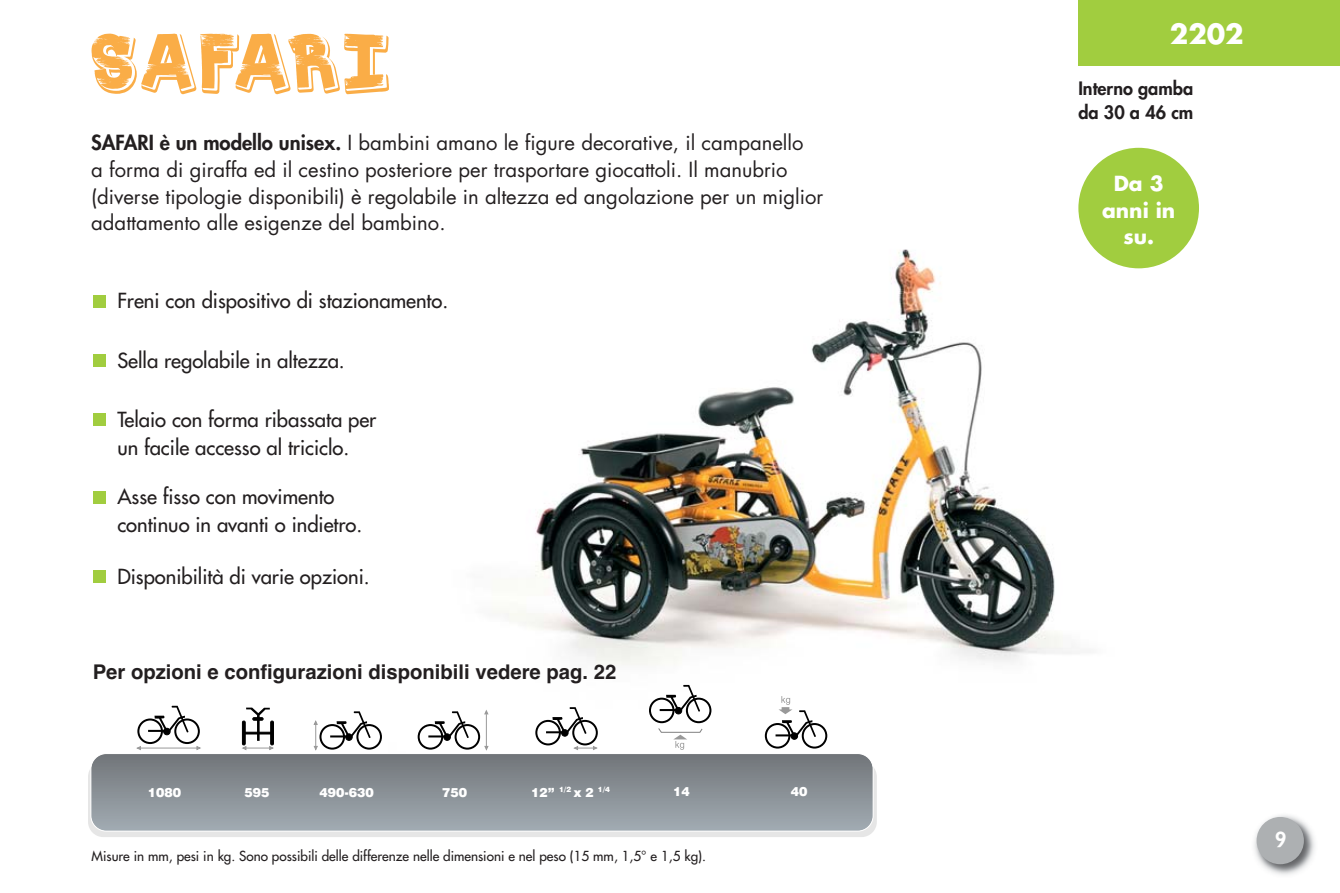
<style>
.page{position:relative;width:1340px;height:893px;background:#fff}
.page>*{position:absolute;margin:0;border:0;box-sizing:border-box;transform-origin:0 0}
.t1{font:700 27px "Futura";color:#fff}
.t2{font:600 22.5px "Gill Sans";color:#fff}
.t3{font:20.25px/26.6px "Futura";color:#231f20}
.t4{font:20.25px/27.7px "Futura";color:#231f20}
.t5{font:700 20.25px "Helvetica";color:#231f20}
.t6{font:700 20.25px/26.3px "Futura";color:#fff;text-align:center}
.t7{font:800 18px/24.5px "Futura";color:#231f20}
.t8{font:13.5px "Futura";color:#231f20}
.t9{font:12.6px "Swiss 721 BT Black+T42";color:#fff}
.t10{font:7.42px "Swiss 721 BT Black+T42";color:#fff}
.s1{font-weight:800}
.s2{font-size:12.6px}
</style>
<div class="page">
<img style="left:420px;top:147px;width:777px;height:623px">
<img style="left:1254px;top:815px;width:61px;height:60px">
<div style="left:1256px;top:817px;width:47px;height:47px;background:#adb0b2;border-radius:50%"></div>
<svg style="left:91px;top:34px;width:298px;height:60px"></svg>
<div style="left:88px;top:761px;width:788px;height:76px;background:linear-gradient(to right,#ebebeb,#ebebeb);border-radius:15px"></div>
<div style="left:91px;top:753px;width:782px;height:78px;background:linear-gradient(to bottom,#707478,#a1abb2);border-radius:15px"></div>
<div style="left:90px;top:753px;width:783px;height:78px;border:1px solid #fff;border-radius:15px"></div>
<hr style="left:139px;top:748px;width:58px;height:1px;background:#999">
<div style="left:137px;top:718px;width:26px;height:26px;border:2px solid #000;border-radius:50%"></div>
<div style="left:174px;top:718px;width:26px;height:26px;border:2px solid #000;border-radius:50%"></div>
<div style="left:164px;top:728px;width:6px;height:7px;background:#161616;border-radius:50%"></div>
<div style="left:163px;top:728px;width:7px;height:7px;border:1px solid #000;border-radius:50%"></div>
<svg style="left:148px;top:706px;width:40px;height:27px"></svg>
<svg style="left:314px;top:721px;width:4px;height:29px"></svg>
<div style="left:319px;top:724px;width:26px;height:26px;border:2px solid #000;border-radius:50%"></div>
<div style="left:356px;top:724px;width:26px;height:26px;border:2px solid #000;border-radius:50%"></div>
<svg style="left:330px;top:711px;width:40px;height:29px"></svg>
<hr style="left:486px;top:714px;width:1px;height:34px;background:#999">
<svg style="left:484px;top:710px;width:4px;height:4px"></svg>
<svg style="left:484px;top:746px;width:4px;height:4px"></svg>
<div style="left:417px;top:724px;width:26px;height:26px;border:2px solid #000;border-radius:50%"></div>
<div style="left:454px;top:724px;width:26px;height:26px;border:2px solid #000;border-radius:50%"></div>
<svg style="left:428px;top:711px;width:41px;height:29px"></svg>
<div style="left:270px;top:721px;width:4px;height:24px;border:1px solid #000"></div>
<svg style="left:242px;top:708px;width:31px;height:42px"></svg>
<div style="left:535px;top:720px;width:26px;height:25px;border:2px solid #000;border-radius:50%"></div>
<div style="left:572px;top:720px;width:26px;height:25px;border:2px solid #000;border-radius:50%"></div>
<div style="left:561px;top:729px;width:7px;height:7px;border:1px solid #000;border-radius:50%"></div>
<svg style="left:546px;top:707px;width:40px;height:27px"></svg>
<svg style="left:574px;top:746px;width:23px;height:4px"></svg>
<svg style="left:657px;top:727px;width:46px;height:23px"></svg>
<div style="left:649px;top:698px;width:25px;height:25px;border:2px solid #000;border-radius:50%"></div>
<div style="left:686px;top:698px;width:25px;height:25px;border:2px solid #000;border-radius:50%"></div>
<div style="left:675px;top:707px;width:6px;height:7px;background:#1e1e1e;border-radius:50%"></div>
<div style="left:675px;top:707px;width:7px;height:7px;border:1px solid #000;border-radius:50%"></div>
<svg style="left:659px;top:685px;width:41px;height:27px"></svg>
<div style="left:764px;top:723px;width:26px;height:26px;border:2px solid #000;border-radius:50%"></div>
<div style="left:801px;top:723px;width:26px;height:26px;border:2px solid #000;border-radius:50%"></div>
<svg style="left:775px;top:696px;width:41px;height:43px"></svg>
<div style="left:94px;top:295px;width:12px;height:12px;background:#a1cd3f"></div>
<div style="left:94px;top:355px;width:12px;height:12px;background:#a1cd3f"></div>
<div style="left:94px;top:414px;width:12px;height:12px;background:#a1cd3f"></div>
<div style="left:94px;top:491px;width:12px;height:12px;background:#a1cd3f"></div>
<div style="left:94px;top:570px;width:12px;height:12px;background:#a1cd3f"></div>
<div style="left:1078px;top:0;width:261px;height:66px;background:#a1cd3f"></div>
<div style="left:1078px;top:148px;width:120px;height:120px;background:#a1cd3f;border-radius:50%"></div>
<p class="t3" style="left:91px;top:131px;width:733px"><span class="s1">SAFARI è un modello unisex.</span> I bambini amano le figure decorative, il campanello<br>a forma di giraffa ed il cestino posteriore per trasportare giocattoli. Il manubrio (diverse tipologie disponibili) è regolabile in altezza ed angolazione per un miglior adattamento alle esigenze del bambino.</p>
<p class="t4" style="left:117px;top:288px;width:332px">Freni con dispositivo di stazionamento.</p>
<p class="t4" style="left:117px;top:348px;width:229px">Sella regolabile in altezza.</p>
<p class="t4" style="left:117px;top:407px;width:260px">Telaio con forma ribassata per un facile accesso al triciclo.</p>
<p class="t4" style="left:117px;top:484px;width:246px">Asse fisso con movimento continuo in avanti o indietro.</p>
<p class="t4" style="left:117px;top:564px;width:254px">Disponibilità di varie opzioni.</p>
<p class="t5" style="left:93px;top:664px;width:525px">Per opzioni e configurazioni disponibili vedere pag. 22</p>
<p class="t9" style="left:148px;top:785px;width:35px">1080</p>
<p class="t9" style="left:244px;top:785px;width:26px">595</p>
<p class="t9" style="left:319px;top:785px;width:56px">490-630</p>
<p class="t9" style="left:442px;top:785px;width:26px">750</p>
<p class="t10" style="left:531px;top:785px;width:80px"><span class="s2">12”</span> 1/2 <span class="s2">x 2</span> 1/4</p>
<p class="t9" style="left:673px;top:783px;width:18px">14</p>
<p class="t9" style="left:790px;top:783px;width:18px">40</p>
<p class="t8" style="left:92px;top:849px;width:616px">Misure in mm, pesi in kg. Sono possibili delle differenze nelle dimensioni e nel peso (15 mm, 1,5° e 1,5 kg).</p>
<p class="t1" style="left:1169px;top:21px;width:75px">2202</p>
<p class="t7" style="left:1078px;top:77px;width:116px">Interno gamba da 30 a 46 cm</p>
<p class="t6" style="left:1102px;top:172px;width:75px">Da 3 anni in su.</p>
<p class="t2" style="left:1274px;top:826px;width:13px">9</p>
</div>
